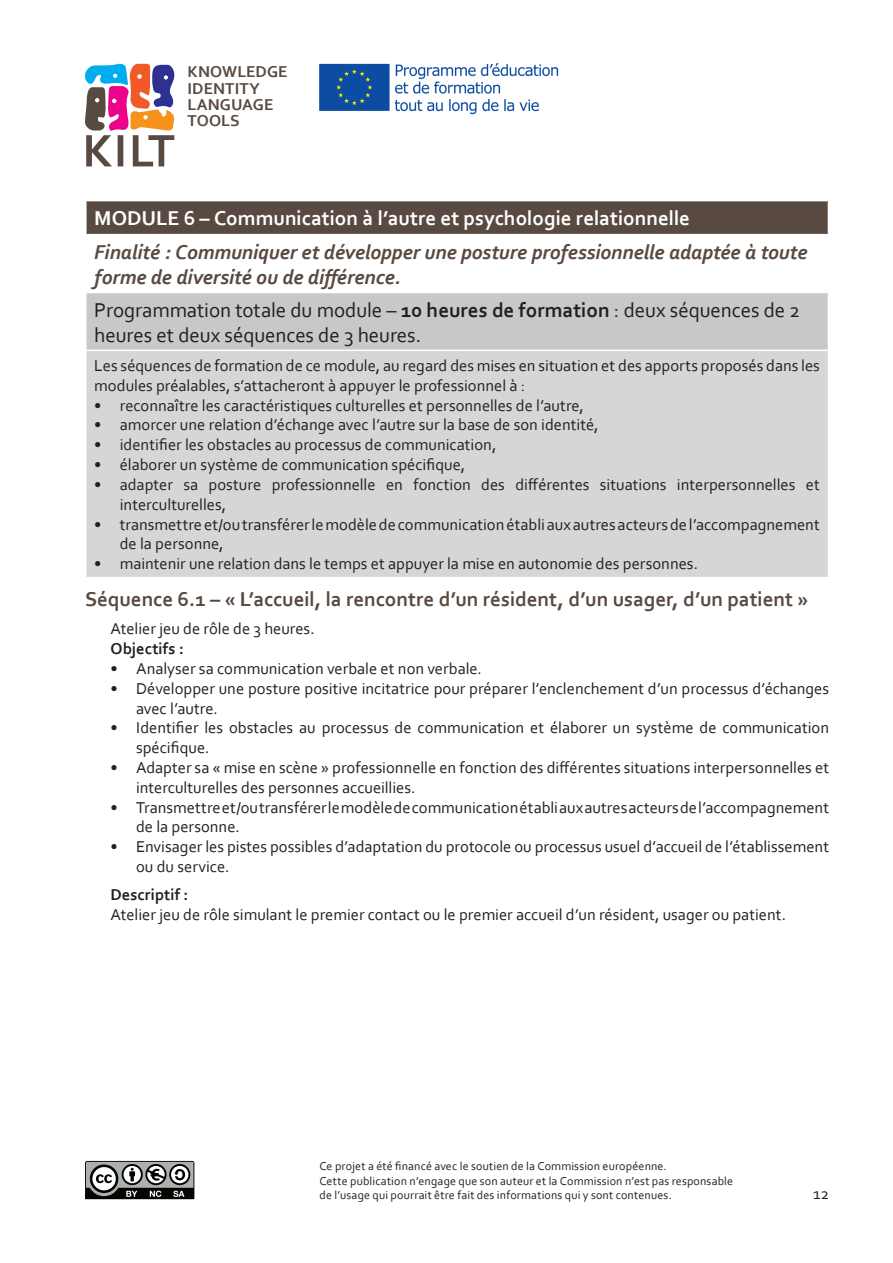
<style>
.page{position:relative;width:893px;height:1263px;background:#fff}
.page>*{position:absolute;margin:0;border:0;box-sizing:border-box;transform-origin:0 0}
.t1{font:italic 700 21px/25.2px "Corbel";letter-spacing:-.005em;color:#594a41}
.t2{font:21px/25.2px "Corbel";letter-spacing:-.005em;color:#231f20}
.t3{font:700 21px "Corbel";color:#594a41}
.t4{font:700 21px "Corbel";color:#fff}
.t5{font:16.5px/19.8px "Corbel";color:#231f20}
.t6{font:700 16.5px/16.2px "Corbel";letter-spacing:.005em;color:#594a41}
.t7{font:700 16.5px "Corbel";letter-spacing:.005em;color:#231f20}
.t8{font:12px/14.4px "Corbel";letter-spacing:.015em;color:#231f20}
.s1{font-weight:700}
</style>
<div class="page">
<svg style="left:85px;top:63px;width:90px;height:103px"></svg>
<svg style="left:85px;top:1161px;width:109px;height:38px"></svg>
<img style="left:319px;top:63px;width:240px;height:52px">
<div style="left:86px;top:201px;width:742px;height:34px;background:#594a41"></div>
<div style="left:86px;top:292px;width:742px;height:58px;background:#c7c8ca"></div>
<div style="left:86px;top:350px;width:742px;height:228px;background:#d5d6d8"></div>
<hr style="left:85px;top:201px;width:2px;height:33px;background:#fff">
<hr style="left:85px;top:234px;width:744px;height:1px;background:#fff">
<hr style="left:85px;top:292px;width:744px;height:1px;background:#fff">
<hr style="left:85px;top:293px;width:2px;height:57px;background:#fff">
<hr style="left:85px;top:350px;width:744px;height:1px;background:#fff">
<hr style="left:85px;top:351px;width:2px;height:226px;background:#fff">
<hr style="left:85px;top:577px;width:744px;height:1px;background:#fff">
<p class="t6" style="left:188px;top:63px;width:102px">KNOWLEDGE<br>IDENTITY<br>LANGUAGE<br>TOOLS</p>
<p class="t4" style="left:94px;top:205px;width:597px">MODULE 6 – Communication à l’autre et psychologie relationnelle</p>
<p class="t1" style="left:94px;top:239px;width:715px">Finalité : Communiquer et développer une posture professionnelle adaptée à toute forme de diversité ou de différence.</p>
<p class="t2" style="left:94px;top:296px;width:707px">Programmation totale du module – <span class="s1">10 heures de formation</span> : deux séquences de 2 heures et deux séquences de 3 heures.</p>
<p class="t5" style="left:94px;top:355px;width:727px">Les séquences de formation de ce module, au regard des mises en situation et des apports proposés dans les modules préalables, s’attacheront à appuyer le professionnel à :</p>
<p class="t5" style="left:94px;top:395px;width:491px">• reconnaître les caractéristiques culturelles et personnelles de l’autre,</p>
<p class="t5" style="left:94px;top:415px;width:506px">• amorcer une relation d’échange avec l’autre sur la base de son identité,</p>
<p class="t5" style="left:94px;top:434px;width:404px">• identifier les obstacles au processus de communication,</p>
<p class="t5" style="left:94px;top:454px;width:372px">• élaborer un système de communication spécifique,</p>
<p class="t5" style="left:120px;top:474px;width:701px;text-indent:-26px">• adapter sa posture professionnelle en fonction des différentes situations interpersonnelles et interculturelles,</p>
<p class="t5" style="left:120px;top:514px;width:701px;text-indent:-26px">• transmettre et/ou transférer le modèle de communication établi aux autres acteurs de l’accompagnement de la personne,</p>
<p class="t5" style="left:94px;top:553px;width:605px">• maintenir une relation dans le temps et appuyer la mise en autonomie des personnes.</p>
<p class="t3" style="left:85px;top:586px;width:725px">Séquence 6.1 – « L’accueil, la rencontre d’un résident, d’un usager, d’un patient »</p>
<p class="t5" style="left:111px;top:619px;width:206px">Atelier jeu de rôle de 3 heures.</p>
<p class="t7" style="left:111px;top:638px;width:75px">Objectifs :</p>
<p class="t5" style="left:111px;top:658px;width:373px">• Analyser sa communication verbale et non verbale.</p>
<p class="t5" style="left:136px;top:678px;width:694px;text-indent:-26px">• Développer une posture positive incitatrice pour préparer l’enclenchement d’un processus d’échanges avec l’autre.</p>
<p class="t5" style="left:136px;top:718px;width:694px;text-indent:-26px">• Identifier les obstacles au processus de communication et élaborer un système de communication spécifique.</p>
<p class="t5" style="left:136px;top:757px;width:695px;text-indent:-26px">• Adapter sa « mise en scène » professionnelle en fonction des différentes situations interpersonnelles et interculturelles des personnes accueillies.</p>
<p class="t5" style="left:136px;top:797px;width:694px;text-indent:-26px">• Transmettre et/ou transférer le modèle de communication établi aux autres acteurs de l’accompagnement de la personne.</p>
<p class="t5" style="left:136px;top:836px;width:694px;text-indent:-26px">• Envisager les pistes possibles d’adaptation du protocole ou processus usuel d’accueil de l’établissement ou du service.</p>
<p class="t7" style="left:111px;top:885px;width:79px">Descriptif :</p>
<p class="t5" style="left:111px;top:904px;width:677px">Atelier jeu de rôle simulant le premier contact ou le premier accueil d’un résident, usager ou patient.</p>
<p class="t8" style="left:319px;top:1159px;width:415px">Ce projet a été financé avec le soutien de la Commission européenne.<br>Cette publication n’engage que son auteur et la Commission n’est pas responsable de l’usage qui pourrait être fait des informations qui y sont contenues.</p>
<p class="t5" style="left:813px;top:1183px;width:18px">12</p>
</div>
